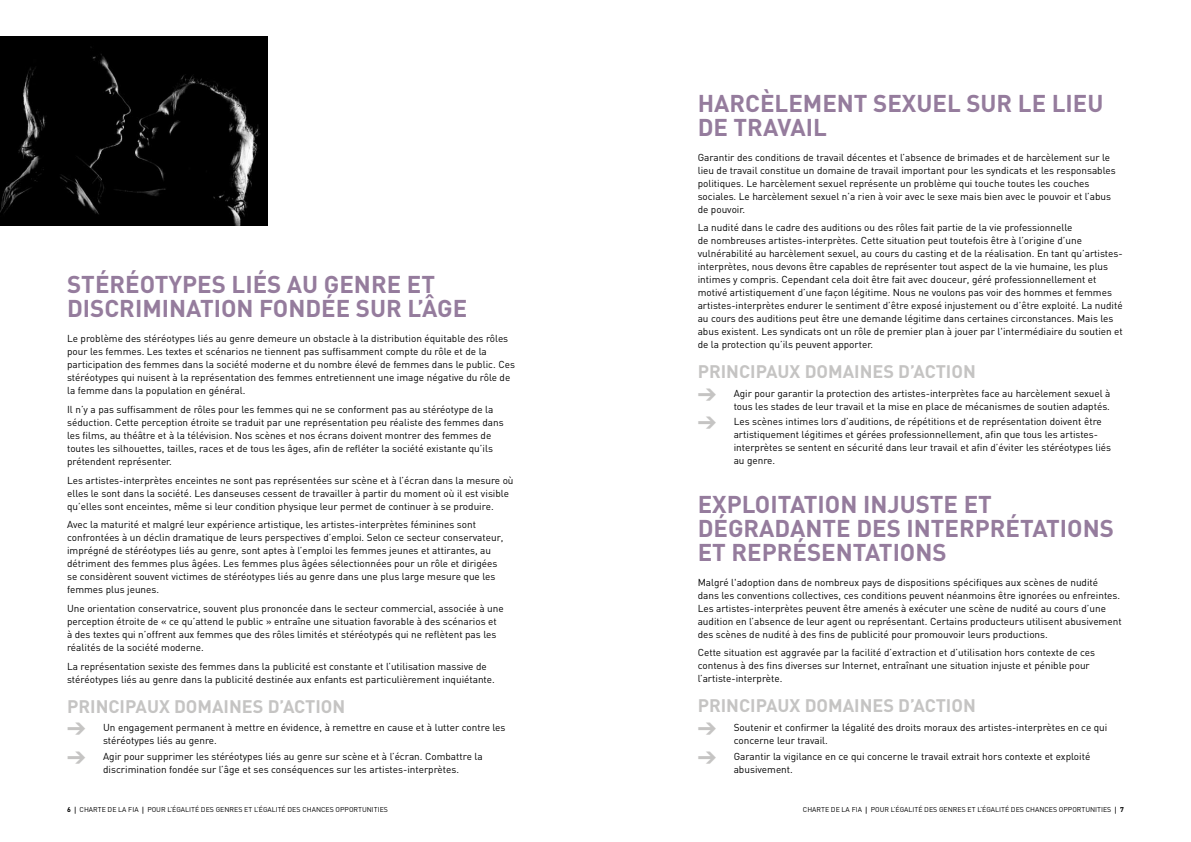
<style>
.page{position:relative;width:1191px;height:842px;background:#fff}
.page>*{position:absolute;margin:0;border:0;box-sizing:border-box;transform-origin:0 0}
.t1{font:700 24px/24px "DIN";color:#957c9d}
.t2{font:700 18px "DIN";color:#c5c4c3}
.t3{font:10px/13px "DIN";color:#000}
.t4{font:7px "DIN";color:#000}
.s1{color:#c5c4c3}
.s2{font-weight:700}
.s3{font-family:"Helvetica";font-weight:700;font-stretch:condensed}
</style>
<div class="page">
<img style="left:0;top:36px;width:268px;height:190px">
<h1 class="t1" style="left:67px;top:272px;width:402px">STÉRÉOTYPES LIÉS AU GENRE ET<br>DISCRIMINATION FONDÉE SUR L’ÂGE</h1>
<p class="t3" style="left:67px;top:332px;width:449px">Le problème des stéréotypes liés au genre demeure un obstacle à la distribution équitable des rôles pour les femmes. Les textes et scénarios ne tiennent pas suffisamment compte du rôle et de la participation des femmes dans la société moderne et du nombre élevé de femmes dans le public. Ces stéréotypes qui nuisent à la représentation des femmes entretiennent une image négative du rôle de la femme dans la population en général.</p>
<p class="t3" style="left:67px;top:403px;width:438px">Il n’y a pas suffisamment de rôles pour les femmes qui ne se conforment pas au stéréotype de la séduction. Cette perception étroite se traduit par une représentation peu réaliste des femmes dans les films, au théâtre et à la télévision. Nos scènes et nos écrans doivent montrer des femmes de toutes les silhouettes, tailles, races et de tous les âges, afin de refléter la société existante qu’ils prétendent représenter.</p>
<p class="t3" style="left:67px;top:473px;width:448px">Les artistes-interprètes enceintes ne sont pas représentées sur scène et à l’écran dans la mesure où elles le sont dans la société. Les danseuses cessent de travailler à partir du moment où il est visible qu’elles sont enceintes, même si leur condition physique leur permet de continuer à se produire.</p>
<p class="t3" style="left:67px;top:518px;width:438px">Avec la maturité et malgré leur expérience artistique, les artistes-interprètes féminines sont confrontées à un déclin dramatique de leurs perspectives d’emploi. Selon ce secteur conservateur, imprégné de stéréotypes liés au genre, sont aptes à l’emploi les femmes jeunes et attirantes, au détriment des femmes plus âgées. Les femmes plus âgées sélectionnées pour un rôle et dirigées se considèrent souvent victimes de stéréotypes liés au genre dans une plus large mesure que les femmes plus jeunes.</p>
<p class="t3" style="left:67px;top:602px;width:438px">Une orientation conservatrice, souvent plus prononcée dans le secteur commercial, associée à une perception étroite de « ce qu’attend le public » entraîne une situation favorable à des scénarios et à des textes qui n’offrent aux femmes que des rôles limités et stéréotypés qui ne reflètent pas les réalités de la société moderne.</p>
<p class="t3" style="left:67px;top:659px;width:429px">La représentation sexiste des femmes dans la publicité est constante et l’utilisation massive de stéréotypes liés au genre dans la publicité destinée aux enfants est particulièrement inquiétante.</p>
<h2 class="t2" style="left:67px;top:694px;width:23px">PRINCIPAU</h2>
<h2 class="t2" style="left:159px;top:694px;width:27px">X DOMAINES</h2>
<h2 class="t2" style="left:268px;top:694px;width:26px">D’ACTION</h2>
<p class="t3" style="left:103px;top:721px;width:404px;text-indent:-36px"><span class="s1">➔</span> Un engagement permanent à mettre en évidence, à remettre en cause et à lutter contre les stéréotypes liés au genre.</p>
<p class="t3" style="left:103px;top:750px;width:381px;text-indent:-36px"><span class="s1">➔</span> Agir pour supprimer les stéréotypes liés au genre sur scène et à l’écran. Combattre la discrimination fondée sur l’âge et ses conséquences sur les artistes-interprètes.</p>
<h1 class="t1" style="left:697px;top:90px;width:407px">HARCÈLEMENT SEXUEL SUR LE LIEU<br>DE TRAVAIL</h1>
<p class="t3" style="left:697px;top:150px;width:419px">Garantir des conditions de travail décentes et l’absence de brimades et de harcèlement sur le lieu de travail constitue un domaine de travail important pour les syndicats et les responsables politiques. Le harcèlement sexuel représente un problème qui touche toutes les couches sociales. Le harcèlement sexuel n’a rien à voir avec le sexe mais bien avec le pouvoir et l’abus de pouvoir.</p>
<p class="t3" style="left:697px;top:221px;width:427px">La nudité dans le cadre des auditions ou des rôles fait partie de la vie professionnelle<br>de nombreuses artistes-interprètes. Cette situation peut toutefois être à l’origine d’une vulnérabilité au harcèlement sexuel, au cours du casting et de la réalisation. En tant qu’artistes&shy;interprètes, nous devons être capables de représenter tout aspect de la vie humaine, les plus intimes y compris. Cependant cela doit être fait avec douceur, géré professionnellement et motivé artistiquement d’une façon légitime. Nous ne voulons pas voir des hommes et femmes artistes-interprètes endurer le sentiment d’être exposé injustement ou d’être exploité. La nudité au cours des auditions peut être une demande légitime dans certaines circonstances. Mais les abus existent. Les syndicats ont un rôle de premier plan à jouer par l'intermédiaire du soutien et de la protection qu’ils peuvent apporter.</p>
<h2 class="t2" style="left:697px;top:360px;width:23px">PRINCIPAU</h2>
<h2 class="t2" style="left:789px;top:360px;width:27px">X DOMAINES</h2>
<h2 class="t2" style="left:898px;top:360px;width:26px">D’ACTION</h2>
<p class="t3" style="left:697px;top:386px;width:414px;text-align:right"><span class="s1">➔</span> Agir pour garantir la protection des artistes-interprètes face au harcèlement sexuel à tous les stades de leur travail et la mise en place de mécanismes de soutien adaptés.</p>
<p class="t3" style="left:733px;top:415px;width:379px;text-indent:-36px"><span class="s1">➔</span> Les scènes intimes lors d’auditions, de répétitions et de représentation doivent être artistiquement légitimes et gérées professionnellement, afin que tous les artistes&shy;interprètes se sentent en sécurité dans leur travail et afin d’éviter les stéréotypes liés au genre.</p>
<h1 class="t1" style="left:697px;top:491px;width:418px">EXPLOITATION INJUSTE ET<br>DÉGRADANTE DES INTERPRÉTATIONS<br>ET REPRÉSENTATIONS</h1>
<p class="t3" style="left:697px;top:575px;width:425px">Malgré l'adoption dans de nombreux pays de dispositions spécifiques aux scènes de nudité dans les conventions collectives, ces conditions peuvent néanmoins être ignorées ou enfreintes.<br>Les artistes-interprètes peuvent être amenés à exécuter une scène de nudité au cours d’une audition en l’absence de leur agent ou représentant. Certains producteurs utilisent abusivement des scènes de nudité à des fins de publicité pour promouvoir leurs productions.</p>
<p class="t3" style="left:697px;top:646px;width:399px">Cette situation est aggravée par la facilité d’extraction et d’utilisation hors contexte de ces contenus à des fins diverses sur Internet, entraînant une situation injuste et pénible pour l’artiste-interprète.</p>
<h2 class="t2" style="left:697px;top:694px;width:23px">PRINCIPAU</h2>
<h2 class="t2" style="left:789px;top:694px;width:27px">X DOMAINES</h2>
<h2 class="t2" style="left:898px;top:694px;width:26px">D’ACTION</h2>
<p class="t3" style="left:733px;top:720px;width:375px;text-indent:-36px"><span class="s1">➔</span> Soutenir et confirmer la légalité des droits moraux des artistes-interprètes en ce qui concerne leur travail.</p>
<p class="t3" style="left:733px;top:749px;width:358px;text-indent:-36px"><span class="s1">➔</span> Garantir la vigilance en ce qui concerne le travail extrait hors contexte et exploité abusivement.</p>
<p class="t4" style="left:67px;top:805px;width:322px"><span class="s2">6</span> <span class="s3">|</span> CHARTE DE LA FIA <span class="s3">|</span> POUR L’ÉGALITÉ DES GENRES ET L’ÉGALITÉ DES CHANCES OPPORTUNITIES</p>
<p class="t4" style="left:803px;top:805px;width:322px">CHARTE DE LA FIA <span class="s3">|</span> POUR L’ÉGALITÉ DES GENRES ET L’ÉGALITÉ DES CHANCES OPPORTUNITIES <span class="s3">|</span> <span class="s2">7</span></p>
</div>
